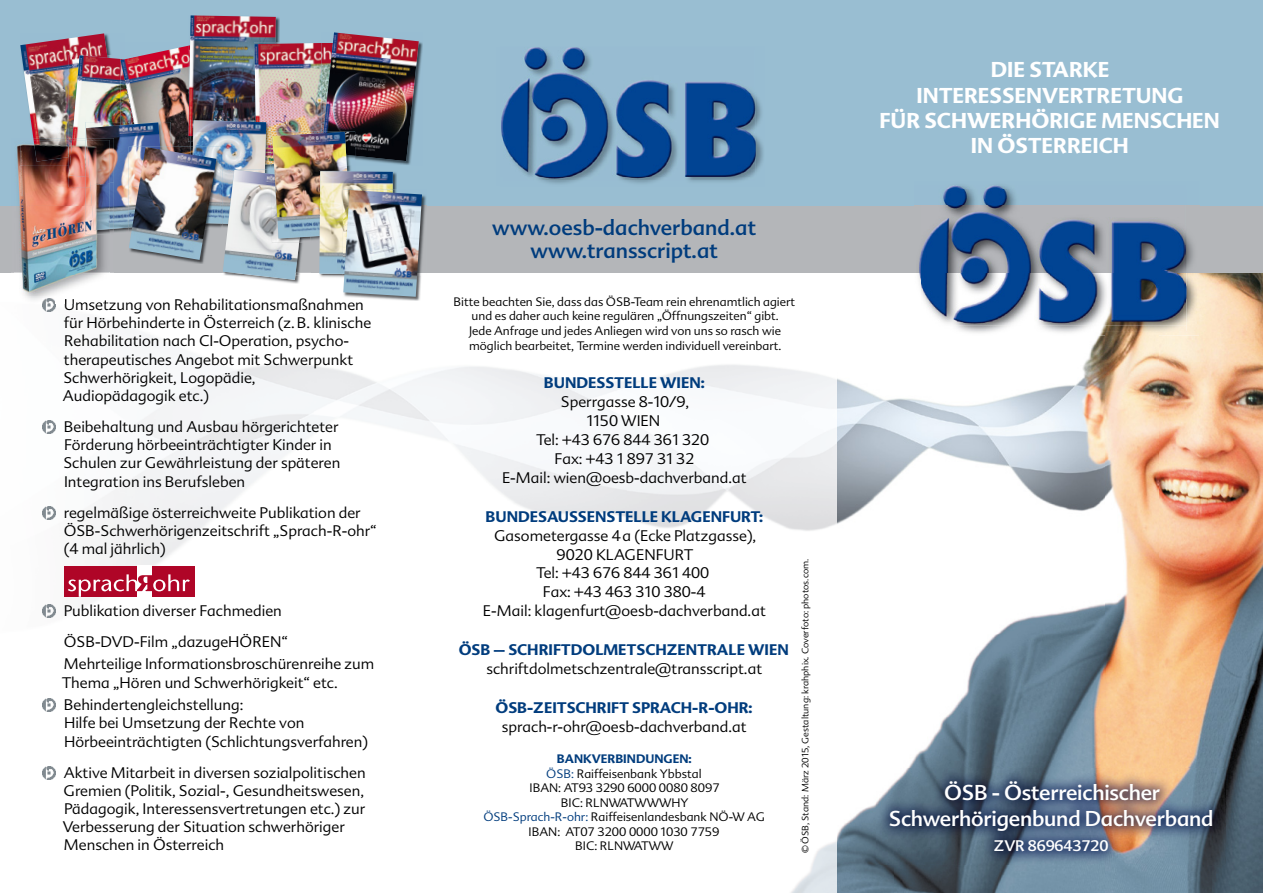
<style>
.page{position:relative;width:1263px;height:893px;background:#fff}
.page>*{position:absolute;margin:0;border:0;box-sizing:border-box;transform-origin:0 0}
.t1{font:700 21px/25.2px "Advert";color:#fff;text-align:center}
.t2{font:21px/25.2px "Advert";letter-spacing:-.01em;color:#fff;text-align:center}
.t3{font:21px/22.5px "Advert";color:#003c7d;text-align:center}
.t4{font:300 15px/18.3px "Advert";color:#000}
.t5{font:700 15px "Advert";color:#003c7d}
.t6{font:15px "Advert";letter-spacing:-.01em;color:#fff}
.t7{font:300 12px/14.5px "Advert";color:#000;text-align:center}
.t8{font:300 9px "Advert";color:#000}
.s1{font-weight:700;color:#003c7d}
.s2{color:#003c7d}
</style>
<div class="page">
<div style="left:0;top:0;width:1263px;height:239px;background:#99bed2"></div>
<img style="left:1158px;top:273px;width:105px;height:517px">
<img style="left:837px;top:336px;width:268px;height:432px">
<img style="left:1105px;top:336px;width:53px;height:432px">
<img style="left:837px;top:802px;width:58px;height:91px">
<img style="left:1211px;top:790px;width:52px;height:103px">
<img style="left:895px;top:865px;width:316px;height:28px">
<div style="left:0;top:206px;width:1263px;height:67px;background:#b4b6b9"></div>
<img style="left:877px;top:768px;width:349px;height:97px">
<img style="left:42px;top:304px;width:795px;height:589px">
<img style="left:56px;top:304px;width:308px;height:9px">
<svg style="left:43px;top:420px;width:13px;height:13px"></svg>
<svg style="left:43px;top:506px;width:13px;height:13px"></svg>
<svg style="left:43px;top:604px;width:13px;height:13px"></svg>
<svg style="left:43px;top:699px;width:13px;height:13px"></svg>
<svg style="left:43px;top:766px;width:13px;height:13px"></svg>
<img style="left:965px;top:273px;width:234px;height:63px">
<img style="left:1186px;top:234px;width:8px;height:38px">
<img style="left:955px;top:325px;width:231px;height:6px">
<img style="left:917px;top:186px;width:92px;height:20px">
<img style="left:918px;top:253px;width:3px;height:34px">
<img style="left:944px;top:322px;width:242px;height:3px">
<img style="left:921px;top:189px;width:265px;height:133px">
<img style="left:756px;top:97px;width:7px;height:75px">
<img style="left:501px;top:47px;width:83px;height:96px">
<img style="left:528px;top:96px;width:228px;height:84px">
<img style="left:504px;top:51px;width:251px;height:126px">
<div style="left:65px;top:566px;width:130px;height:31px;background:#af0527"></div>
<div style="left:137px;top:565px;width:15px;height:32px;background:#fff"></div>
<svg style="left:68px;top:574px;width:122px;height:23px"></svg>
<img style="left:107px;top:34px;width:4px;height:21px">
<img style="left:20px;top:33px;width:87px;height:105px">
<img style="left:69px;top:55px;width:3px;height:41px">
<img style="left:69px;top:96px;width:3px;height:42px">
<img style="left:72px;top:55px;width:49px;height:83px">
<img style="left:121px;top:46px;width:70px;height:101px">
<img style="left:276px;top:17px;width:4px;height:25px">
<img style="left:188px;top:136px;width:3px;height:6px">
<img style="left:188px;top:15px;width:88px;height:121px">
<img style="left:254px;top:42px;width:21px;height:1px">
<img style="left:254px;top:43px;width:67px;height:121px">
<img style="left:371px;top:42px;width:52px;height:123px">
<img style="left:321px;top:43px;width:3px;height:88px">
<img style="left:324px;top:32px;width:95px;height:129px">
<img style="left:114px;top:229px;width:15px;height:4px">
<img style="left:160px;top:122px;width:10px;height:25px">
<img style="left:86px;top:122px;width:74px;height:107px">
<svg style="left:191px;top:136px;width:2px;height:11px"></svg>
<img style="left:191px;top:120px;width:2px;height:16px">
<img style="left:266px;top:120px;width:4px;height:44px">
<img style="left:193px;top:120px;width:73px;height:104px">
<img style="left:178px;top:260px;width:26px;height:4px">
<img style="left:216px;top:224px;width:5px;height:4px">
<img style="left:216px;top:147px;width:5px;height:77px">
<img style="left:129px;top:147px;width:87px;height:113px">
<img style="left:267px;top:243px;width:44px;height:41px">
<img style="left:223px;top:169px;width:42px;height:1px">
<img style="left:223px;top:170px;width:76px;height:110px">
<img style="left:347px;top:165px;width:4px;height:6px">
<img style="left:272px;top:131px;width:49px;height:1px">
<svg style="left:347px;top:156px;width:8px;height:9px"></svg>
<img style="left:323px;top:131px;width:32px;height:25px">
<svg style="left:265px;top:164px;width:7px;height:10px"></svg>
<img style="left:272px;top:239px;width:27px;height:4px">
<img style="left:272px;top:132px;width:75px;height:107px">
<img style="left:393px;top:172px;width:4px;height:18px">
<img style="left:319px;top:274px;width:24px;height:4px">
<svg style="left:299px;top:236px;width:20px;height:7px"></svg>
<img style="left:319px;top:171px;width:74px;height:103px">
<img style="left:422px;top:195px;width:4px;height:11px">
<img style="left:422px;top:206px;width:4px;height:50px">
<img style="left:354px;top:297px;width:66px;height:4px">
<img style="left:354px;top:298px;width:10px;height:3px">
<img style="left:343px;top:190px;width:79px;height:107px">
<svg style="left:43px;top:298px;width:13px;height:13px"></svg>
<img style="left:65px;top:299px;width:45px;height:5px">
<img style="left:11px;top:206px;width:103px;height:89px">
<img style="left:33px;top:138px;width:36px;height:2px">
<svg style="left:110px;top:229px;width:4px;height:5px"></svg>
<svg style="left:69px;top:138px;width:18px;height:2px"></svg>
<img style="left:87px;top:138px;width:27px;height:44px">
<img style="left:110px;top:182px;width:4px;height:47px">
<img style="left:16px;top:145px;width:70px;height:61px">
<img style="left:20px;top:140px;width:49px;height:26px">
<img style="left:69px;top:177px;width:17px;height:10px">
<img style="left:69px;top:140px;width:18px;height:37px">
<img style="left:86px;top:187px;width:4px;height:19px">
<img style="left:86px;top:206px;width:24px;height:28px">
<svg style="left:86px;top:177px;width:4px;height:10px"></svg>
<img style="left:87px;top:140px;width:23px;height:45px">
<img style="left:90px;top:184px;width:20px;height:46px">
<p class="t4" style="left:63px;top:296px;width:310px">Umsetzung von Rehabilitationsmaßnahmen für Hörbehinderte in Österreich (z. B. klinische Rehabilitation nach CI-Operation, psycho&shy;therapeutisches Angebot mit Schwerpunkt Schwerhörigkeit, Logopädie, Audiopädagogik etc.)</p>
<p class="t4" style="left:63px;top:418px;width:278px">Beibehaltung und Ausbau hörgerichteter Förderung hörbeeinträchtigter Kinder in Schulen zur Gewährleistung der späteren Integration ins Berufsleben</p>
<p class="t4" style="left:64px;top:503px;width:315px">regelmäßige österreichweite Publikation der<br>ÖSB-Schwerhörigenzeitschrift „Sprach-R-ohr“ (4 mal jährlich)</p>
<p class="t4" style="left:64px;top:595px;width:226px;line-height:31px">Publikation diverser Fachmedien<br>ÖSB-DVD-Film „dazugeHÖREN“</p>
<p class="t4" style="left:62px;top:655px;width:314px">Mehrteilige Informationsbroschürenreihe zum<br>Thema „Hören und Schwerhörigkeit“ etc.</p>
<p class="t4" style="left:64px;top:696px;width:306px">Behindertengleichstellung:<br>Hilfe bei Umsetzung der Rechte von<br>Hörbeeinträchtigten (Schlichtungsverfahren)</p>
<p class="t4" style="left:63px;top:763px;width:304px">Aktive Mitarbeit in diversen sozialpolitischen Gremien (Politik, Sozial-, Gesundheitswesen, Pädagogik, Interessensvertretungen etc.) zur Verbesserung der Situation schwerhöriger Menschen in Österreich</p>
<h1 class="t3" style="left:492px;top:216px;width:265px">www.oesb-dachverband.at www.transscript.at</h1>
<p class="t7" style="left:453px;top:294px;width:343px">Bitte beachten Sie, dass das ÖSB-Team rein ehrenamtlich agiert und es daher auch keine regulären „Öffnungszeiten“ gibt.<br>Jede Anfrage und jedes Anliegen wird von uns so rasch wie möglich bearbeitet, Termine werden individuell vereinbart.</p>
<p class="t5" style="left:544px;top:374px;width:162px">BUNDESSTELLE WIEN:</p>
<p class="t4" style="left:502px;top:393px;width:246px;line-height:18.9px;text-align:center">Sperrgasse 8-10/9,<br>1150 WIEN<br>Tel: +43 676 844 361 320<br>Fax: +43 1 897 31 32<br>E-Mail: wien@oesb-dachverband.at</p>
<p class="t5" style="left:486px;top:507px;width:279px">BUNDESAUSSENSTELLE KLAGENFURT:</p>
<p class="t4" style="left:483px;top:526px;width:284px;line-height:18.9px;text-align:center">Gasometergasse 4 a (Ecke Platzgasse),<br>9020 KLAGENFURT<br>Tel: +43 676 844 361 400<br>Fax: +43 463 310 380-4<br>E-Mail: klagenfurt@oesb-dachverband.at</p>
<p class="t5" style="left:459px;top:640px;width:332px">ÖSB – SCHRIFTDOLMETSCHZENTRALE WIEN</p>
<p class="t4" style="left:486px;top:660px;width:277px">schriftdolmetschzentrale@transscript.at</p>
<p class="t5" style="left:495px;top:698px;width:259px">ÖSB-ZEITSCHRIFT SPRACH-R-OHR:</p>
<p class="t4" style="left:502px;top:717px;width:246px">sprach-r-ohr@oesb-dachverband.at</p>
<p class="t7" style="left:483px;top:752px;width:283px"><span class="s1">BANKVERBINDUNGEN:<br></span><span class="s2">ÖSB:</span> Raiffeisenbank Ybbstal<br>IBAN: AT93 3290 6000 0080 8097<br>BIC: RLNWATWWWHY<br><span class="s2">ÖSB-Sprach-R-ohr:</span> Raiffeisenlandesbank NÖ-W AG<br>IBAN: AT07 3200 0000 1030 7759<br>BIC: RLNWATWW</p>
<p class="t8" style="left:800px;top:853px;width:296px;rotate:-90deg">© ÖSB, Stand: März 2015, Gestaltung: krahphix. Coverfoto: photos.com.</p>
<h1 class="t1" style="left:879px;top:57px;width:342px">DIE STARKE<br>INTERESSENVERTRETUNG<br>FÜR SCHWERHÖRIGE MENSCHEN<br>IN ÖSTERREICH</h1>
<h1 class="t2" style="left:889px;top:780px;width:326px">ÖSB - Österreichischer<br>Schwerhörigenbund Dachverband</h1>
<p class="t6" style="left:994px;top:837px;width:116px">ZVR 869643720</p>
</div>
